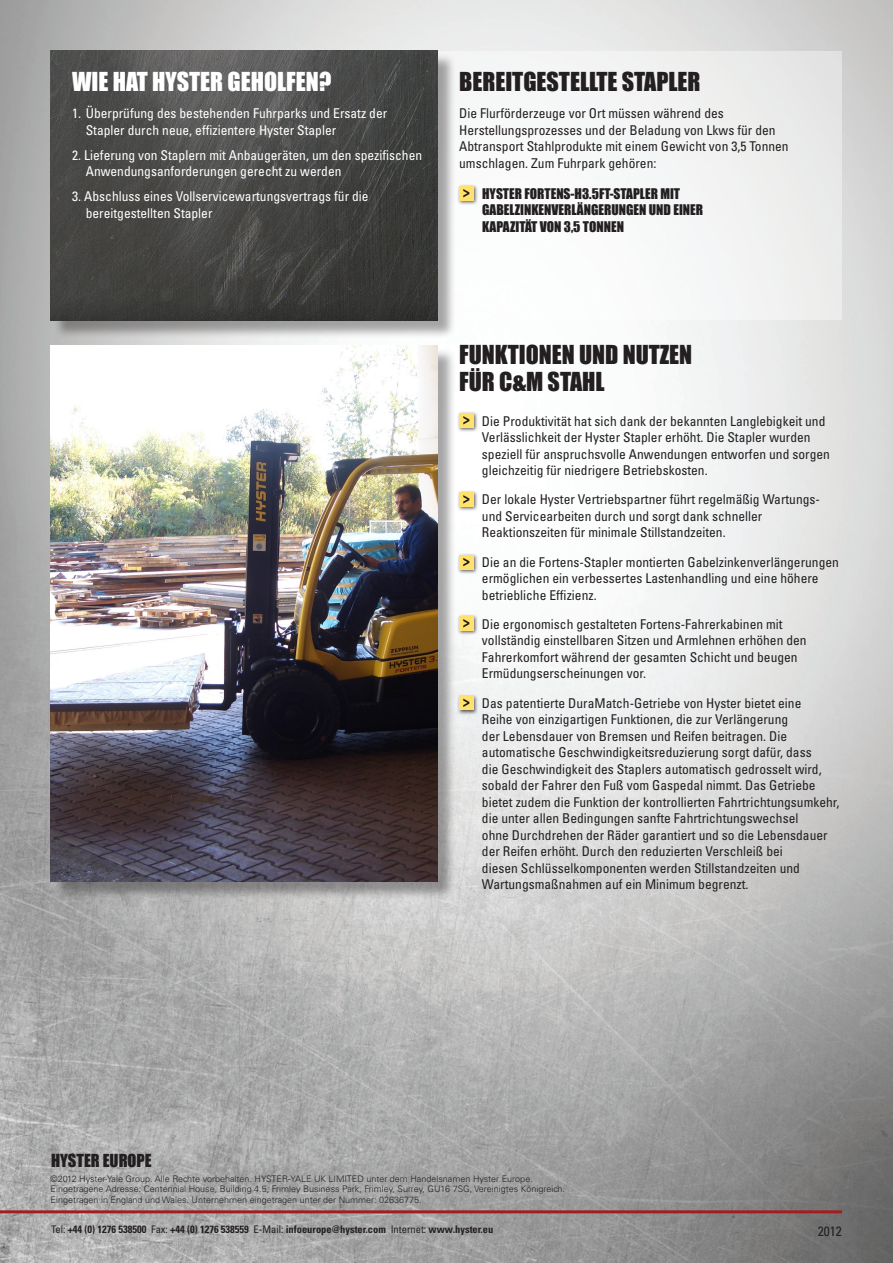
<style>
.page{position:relative;width:893px;height:1263px;background:#fff}
.page>*{position:absolute;margin:0;border:0;box-sizing:border-box;transform-origin:0 0}
.Sub_Headline_Black{font:24px/27px "Impact";color:#231f20}
.Sub_Headline_White{font:24px "Impact";color:#fff}
.t1{font:16.5px "Impact";color:#231f20}
.Body_Text{font:condensed 13.5px/16.5px "Univers";color:#231f20}
.Hyster_Help_Text{font:condensed 13.5px/16.5px "Univers";color:#fff}
.Bullet_Points{font:13.5px/16.5px "Impact";color:#231f20}
.t2{font:700 condensed 10.5px "Univers";color:#231f20}
.t3{font:300 9px "Univers";color:#231f20}
.s1{font-weight:400}
</style>
<div class="page">
<img style="left:0;top:0;width:893px;height:1263px">
<div style="left:277px;top:51px;width:565px;height:269px;background:linear-gradient(to bottom,#efefef,#f9f9f9)"></div>
<div style="left:53px;top:53px;width:404px;height:286px;background:#231f20;opacity:.4"></div>
<img style="left:51px;top:51px;width:387px;height:269px">
<div style="left:53px;top:348px;width:404px;height:553px;background:#231f20;opacity:.4"></div>
<img style="left:51px;top:346px;width:387px;height:536px">
<div style="left:457px;top:184px;width:21px;height:21px;background:#231f20;opacity:.75"></div>
<div style="left:459px;top:186px;width:14px;height:14px;background:#ffe16b"></div>
<svg style="left:463px;top:189px;width:6px;height:8px"></svg>
<div style="left:457px;top:411px;width:21px;height:21px;background:#231f20;opacity:.75"></div>
<div style="left:459px;top:413px;width:14px;height:14px;background:#ffe16b"></div>
<svg style="left:463px;top:416px;width:6px;height:8px"></svg>
<div style="left:457px;top:490px;width:21px;height:21px;background:#231f20;opacity:.75"></div>
<div style="left:459px;top:492px;width:14px;height:14px;background:#ffe16b"></div>
<svg style="left:463px;top:495px;width:6px;height:9px"></svg>
<div style="left:457px;top:694px;width:21px;height:21px;background:#231f20;opacity:.75"></div>
<div style="left:459px;top:696px;width:14px;height:14px;background:#ffe16b"></div>
<svg style="left:463px;top:698px;width:6px;height:9px"></svg>
<div style="left:457px;top:553px;width:21px;height:21px;background:#231f20;opacity:.75"></div>
<div style="left:459px;top:555px;width:14px;height:14px;background:#ffe16b"></div>
<svg style="left:463px;top:558px;width:6px;height:8px"></svg>
<div style="left:457px;top:614px;width:21px;height:21px;background:#231f20;opacity:.75"></div>
<div style="left:459px;top:616px;width:14px;height:14px;background:#ffe16b"></div>
<svg style="left:463px;top:619px;width:6px;height:8px"></svg>
<hr style="left:0;top:1210px;width:842px;height:3px;background:#a11d20">
<p class="Sub_Headline_White" style="left:72px;top:63px;width:261px">WIE HAT HYSTER GEHOLFEN?</p>
<p class="Hyster_Help_Text" style="left:86px;top:105px;width:303px;text-indent:-14px">1. Überprüfung des bestehenden Fuhrparks und Ersatz der<br>Stapler durch neue, effizientere Hyster Stapler</p>
<p class="Hyster_Help_Text" style="left:86px;top:146px;width:338px;text-indent:-14px">2. Lieferung von Staplern mit Anbaugeräten, um den spezifischen<br>Anwendungsanforderungen gerecht zu werden</p>
<p class="Hyster_Help_Text" style="left:86px;top:188px;width:284px;text-indent:-14px">3. Abschluss eines Vollservicewartungsvertrags für die bereitgestellten Stapler</p>
<p class="Sub_Headline_Black" style="left:459px;top:68px;width:243px">BEREITGESTELLTE STAPLER</p>
<p class="Body_Text" style="left:459px;top:105px;width:331px">Die Flurförderzeuge vor Ort müssen während des Herstellungsprozesses und der Beladung von Lkws für den Abtransport Stahlprodukte mit einem Gewicht von 3,5 Tonnen umschlagen. Zum Fuhrpark gehören:</p>
<p class="Bullet_Points" style="left:482px;top:185px;width:223px">HYSTER FORTENS-H3.5FT-STAPLER MIT<br>GABELZINKENVERLÄNGERUNGEN UND EINER<br>KAPAZITÄT VON 3,5 TONNEN</p>
<p class="Sub_Headline_Black" style="left:459px;top:340px;width:234px">FUNKTIONEN UND NUTZEN<br>FÜR C&amp;M STAHL</p>
<p class="Body_Text" style="left:482px;top:412px;width:349px">Die Produktivität hat sich dank der bekannten Langlebigkeit und Verlässlichkeit der Hyster Stapler erhöht. Die Stapler wurden speziell für anspruchsvolle Anwendungen entworfen und sorgen gleichzeitig für niedrigere Betriebskosten.</p>
<p class="Body_Text" style="left:482px;top:491px;width:340px">Der lokale Hyster Vertriebspartner führt regelmäßig Wartungs&shy;und Servicearbeiten durch und sorgt dank schneller<br>Reaktionszeiten für minimale Stillstandzeiten.</p>
<p class="Body_Text" style="left:482px;top:553px;width:358px">Die an die Fortens-Stapler montierten Gabelzinkenverlängerungen ermöglichen ein verbessertes Lastenhandling und eine höhere betriebliche Effizienz.</p>
<p class="Body_Text" style="left:482px;top:616px;width:326px">Die ergonomisch gestalteten Fortens-Fahrerkabinen mit vollständig einstellbaren Sitzen und Armlehnen erhöhen den Fahrerkomfort während der gesamten Schicht und beugen Ermüdungserscheinungen vor.</p>
<p class="Body_Text" style="left:482px;top:694px;width:359px">Das patentierte DuraMatch-Getriebe von Hyster bietet eine<br>Reihe von einzigartigen Funktionen, die zur Verlängerung<br>der Lebensdauer von Bremsen und Reifen beitragen. Die automatische Geschwindigkeitsreduzierung sorgt dafür, dass<br>die Geschwindigkeit des Staplers automatisch gedrosselt wird, sobald der Fahrer den Fuß vom Gaspedal nimmt. Das Getriebe bietet zudem die Funktion der kontrollierten Fahrtrichtungsumkehr, die unter allen Bedingungen sanfte Fahrtrichtungswechsel<br>ohne Durchdrehen der Räder garantiert und so die Lebensdauer der Reifen erhöht. Durch den reduzierten Verschleiß bei<br>diesen Schlüsselkomponenten werden Stillstandzeiten und Wartungsmaßnahmen auf ein Minimum begrenzt.</p>
<p class="t1" style="left:51px;top:1147px;width:102px">HYSTER EUROPE</p>
<p class="t3" style="left:51px;top:1173px;width:484px">©2012 Hyster-Yale Group. Alle Rechte vorbehalten. HYSTER-YALE UK LIMITED unter dem Handelsnamen Hyster Europe.</p>
<p class="t3" style="left:51px;top:1184px;width:516px">Eingetragene Adresse: Centennial House, Building 4.5, Frimley Business Park, Frimley, Surrey, GU16 7SG, Vereinigtes Königreich.</p>
<p class="t3" style="left:51px;top:1194px;width:373px">Eingetragen in England und Wales. Unternehmen eingetragen unter der Nummer: 02636775.</p>
<p class="t2" style="left:51px;top:1223px;width:444px"><span class="s1">Tel:</span> +44 (0) 1276 538500 <span class="s1">Fax:</span> +44 (0) 1276 538559 <span class="s1">E-Mail:</span> infoeurope@hyster.com <span class="s1">Internet:</span> www.hyster.eu</p>
<p class="Body_Text" style="left:818px;top:1222px;width:25px">2012</p>
</div>
